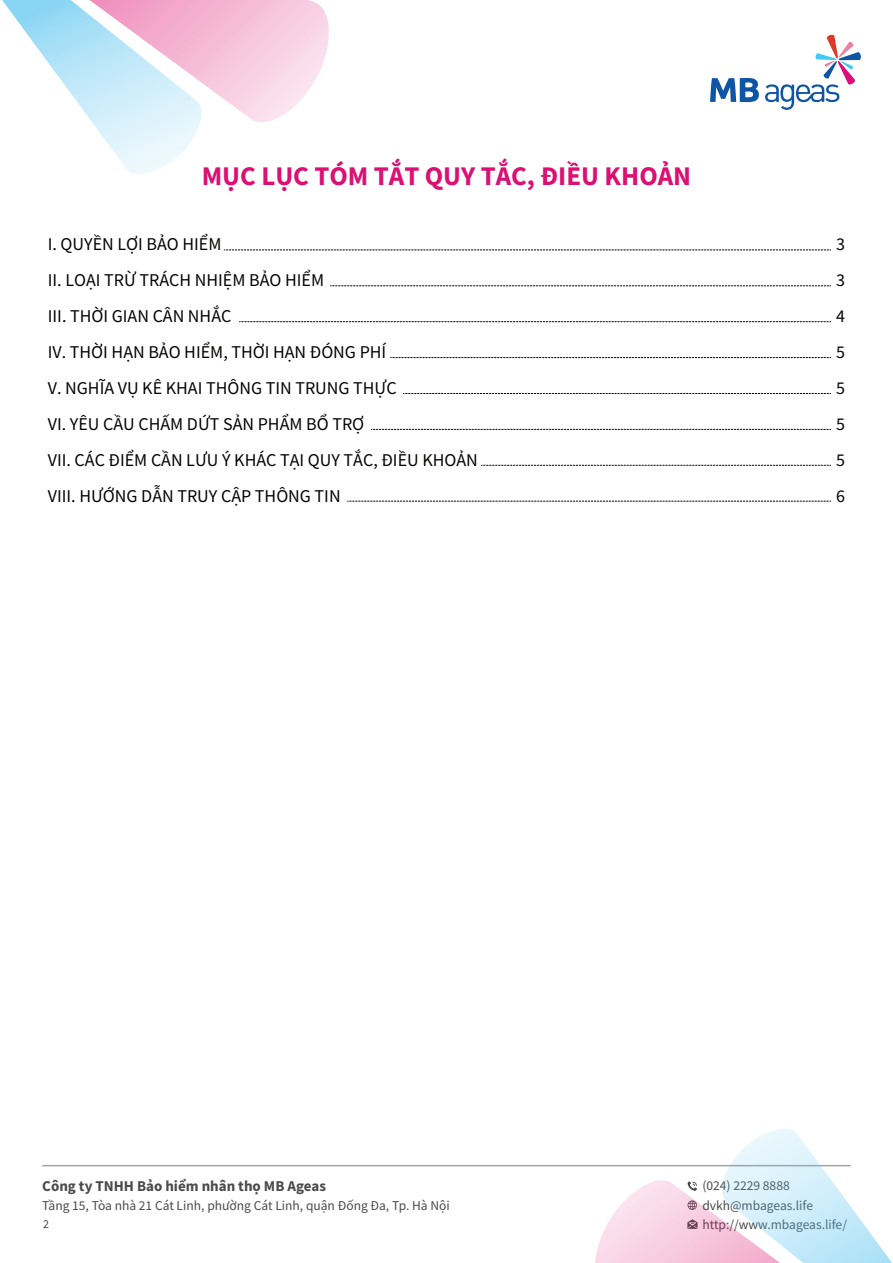
<style>
.page{position:relative;width:893px;height:1263px;background:#fff}
.page>*{position:absolute;margin:0;border:0;box-sizing:border-box;transform-origin:0 0}
.t1{font:700 27px "Source Sans Pro";color:#dc0f72}
.t2{font:18px/36px "Source Sans Pro";color:#040503}
.t3{font:700 15px "Source Sans Pro";color:#494a49}
.t4{font:13.5px/19.5px "Source Sans Pro";color:#494a49}
.t5{font:12px "Source Sans Pro";color:#494a49}
</style>
<div class="page">
<hr style="left:42px;top:1165px;width:809px;height:1px;background:#494a49">
<svg style="left:710px;top:78px;width:49px;height:24px"></svg>
<svg style="left:765px;top:34px;width:96px;height:76px"></svg>
<svg style="left:2px;top:0;width:327px;height:174px"></svg>
<svg style="left:595px;top:1129px;width:297px;height:134px"></svg>
<svg style="left:224px;top:250px;width:607px;height:1px"></svg>
<svg style="left:330px;top:285px;width:501px;height:1px"></svg>
<svg style="left:239px;top:321px;width:592px;height:1px"></svg>
<svg style="left:391px;top:357px;width:440px;height:1px"></svg>
<svg style="left:403px;top:393px;width:428px;height:1px"></svg>
<svg style="left:371px;top:429px;width:460px;height:1px"></svg>
<svg style="left:481px;top:465px;width:350px;height:1px"></svg>
<svg style="left:347px;top:501px;width:484px;height:1px"></svg>
<h1 class="t1" style="left:202px;top:158px;width:491px">MỤC LỤC TÓM TẮT QUY TẮC, ĐIỀU KHOẢN</h1>
<p class="t2" style="left:48px;top:226px;width:432px">I. QUYỀN LỢI BẢO HIỂM<br>II. LOẠI TRỪ TRÁCH NHIỆM BẢO HIỂM<br>III. THỜI GIAN CÂN NHẮC<br>IV. THỜI HẠN BẢO HIỂM, THỜI HẠN ĐÓNG PHÍ<br>V. NGHĨA VỤ KÊ KHAI THÔNG TIN TRUNG THỰC<br>VI. YÊU CẦU CHẤM DỨT SẢN PHẨM BỔ TRỢ<br>VII. CÁC ĐIỂM CẦN LƯU Ý KHÁC TẠI QUY TẮC, ĐIỀU KHOẢN VIII. HƯỚNG DẪN TRUY CẬP THÔNG TIN</p>
<p class="t2" style="left:836px;top:226px;width:10px;text-align:justify">3<br>3<br>4<br>5<br>5<br>5<br>5<br>6</p>
<p class="t3" style="left:42px;top:1176px;width:285px">Công ty TNHH Bảo hiểm nhân thọ MB Ageas</p>
<p class="t4" style="left:42px;top:1196px;width:409px">Tầng 15, Tòa nhà 21 Cát Linh, phường Cát Linh, quận Đống Đa, Tp. Hà Nội</p>
<p class="t4" style="left:702px;top:1176px;width:112px">(024) 2229 8888 dvkh@mbageas.life</p>
<p class="t5" style="left:43px;top:1216px;width:7px">2</p>
<p class="t4" style="left:702px;top:1215px;width:146px">http://www.mbageas.life/</p>
</div>
